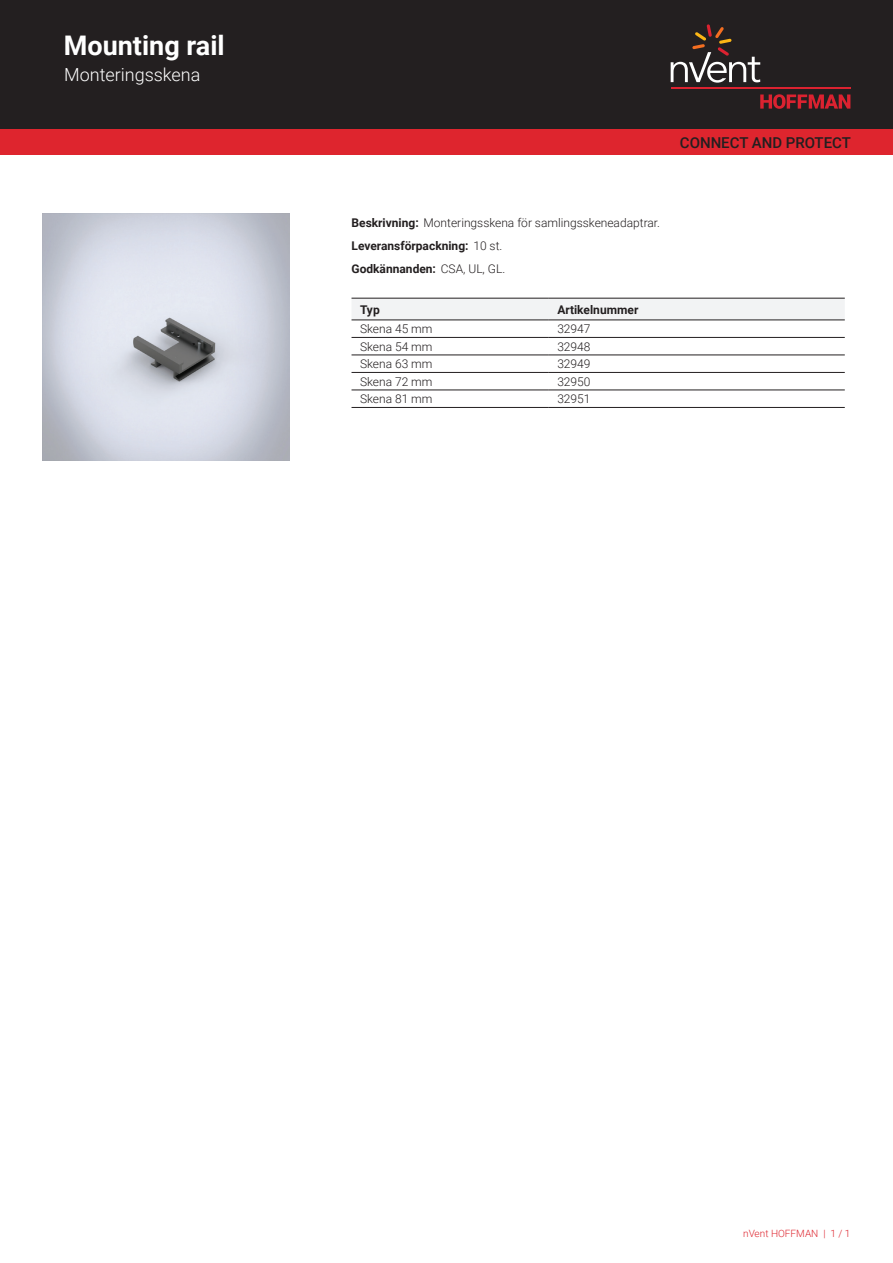
<style>
.page{position:relative;width:893px;height:1263px;background:#fff}
.page>*{position:absolute;margin:0;border:0;box-sizing:border-box;transform-origin:0 0}
.t1{font:700 27px "Roboto";color:#fff}
.t2{font:300 18px "Roboto";color:#fff}
.t3{font:500 15px "Roboto";color:#231f20}
.t4{font:300 12px/23px "Roboto";color:#231f20}
.t5{font:700 12px "Roboto";color:#231f20}
.t6{font:300 10.05px "Roboto";color:#de252e}
.s1{font-weight:700}
</style>
<div class="page">
<div style="left:0;top:0;width:893px;height:129px;background:#231f20"></div>
<svg style="left:760px;top:94px;width:90px;height:15px"></svg>
<hr style="left:671px;top:88px;width:179px;height:1px;background:#db2230">
<svg style="left:671px;top:24px;width:89px;height:59px"></svg>
<div style="left:0;top:129px;width:893px;height:26px;background:#de252e"></div>
<div style="left:351px;top:299px;width:494px;height:21px;background:#f2f3f4"></div>
<hr style="left:351px;top:298px;width:198px;height:1px;background:#231f20">
<hr style="left:549px;top:298px;width:296px;height:1px;background:#231f20">
<hr style="left:351px;top:337px;width:198px;height:1px;background:#231f20">
<hr style="left:549px;top:337px;width:296px;height:1px;background:#231f20">
<hr style="left:351px;top:355px;width:198px;height:1px;background:#231f20">
<hr style="left:549px;top:355px;width:296px;height:1px;background:#231f20">
<hr style="left:351px;top:372px;width:198px;height:1px;background:#231f20">
<hr style="left:549px;top:372px;width:296px;height:1px;background:#231f20">
<hr style="left:351px;top:390px;width:198px;height:1px;background:#231f20">
<hr style="left:549px;top:390px;width:296px;height:1px;background:#231f20">
<hr style="left:351px;top:407px;width:198px;height:1px;background:#231f20">
<hr style="left:549px;top:407px;width:296px;height:1px;background:#231f20">
<hr style="left:351px;top:320px;width:198px;height:1px;background:#231f20">
<hr style="left:549px;top:320px;width:296px;height:1px;background:#231f20">
<img style="left:43px;top:213px;width:246px;height:247px">
<h1 class="t1" style="left:64px;top:27px;width:162px">Mounting rail</h1>
<h2 class="t2" style="left:64px;top:62px;width:138px">Monteringsskena</h2>
<p class="t3" style="left:680px;top:132px;width:173px">CONNECT AND PROTECT</p>
<p class="t4" style="left:351px;top:211px;width:310px"><span class="s1">Beskrivning:</span> Monteringsskena för samlingsskeneadaptrar.<br><span class="s1">Leveransförpackning:</span> 10 st.<br><span class="s1">Godkännanden:</span> CSA, UL, GL.</p>
<p class="t5" style="left:360px;top:301px;width:21px">Typ</p>
<p class="t5" style="left:557px;top:301px;width:83px">Artikelnummer</p>
<p class="t4" style="left:360px;top:317px;width:74px">Skena 45 mm</p>
<p class="t4" style="left:557px;top:317px;width:35px">32947</p>
<p class="t4" style="left:360px;top:334px;width:74px">Skena 54 mm</p>
<p class="t4" style="left:557px;top:334px;width:35px">32948</p>
<p class="t4" style="left:360px;top:352px;width:74px">Skena 63 mm</p>
<p class="t4" style="left:557px;top:352px;width:35px">32949</p>
<p class="t4" style="left:360px;top:369px;width:74px">Skena 72 mm</p>
<p class="t4" style="left:557px;top:369px;width:35px">32950</p>
<p class="t4" style="left:360px;top:387px;width:74px">Skena 81 mm</p>
<p class="t4" style="left:557px;top:387px;width:35px">32951</p>
<p class="t6" style="left:743px;top:1226px;width:109px">nVent HOFFMAN | 1 / 1</p>
</div>
